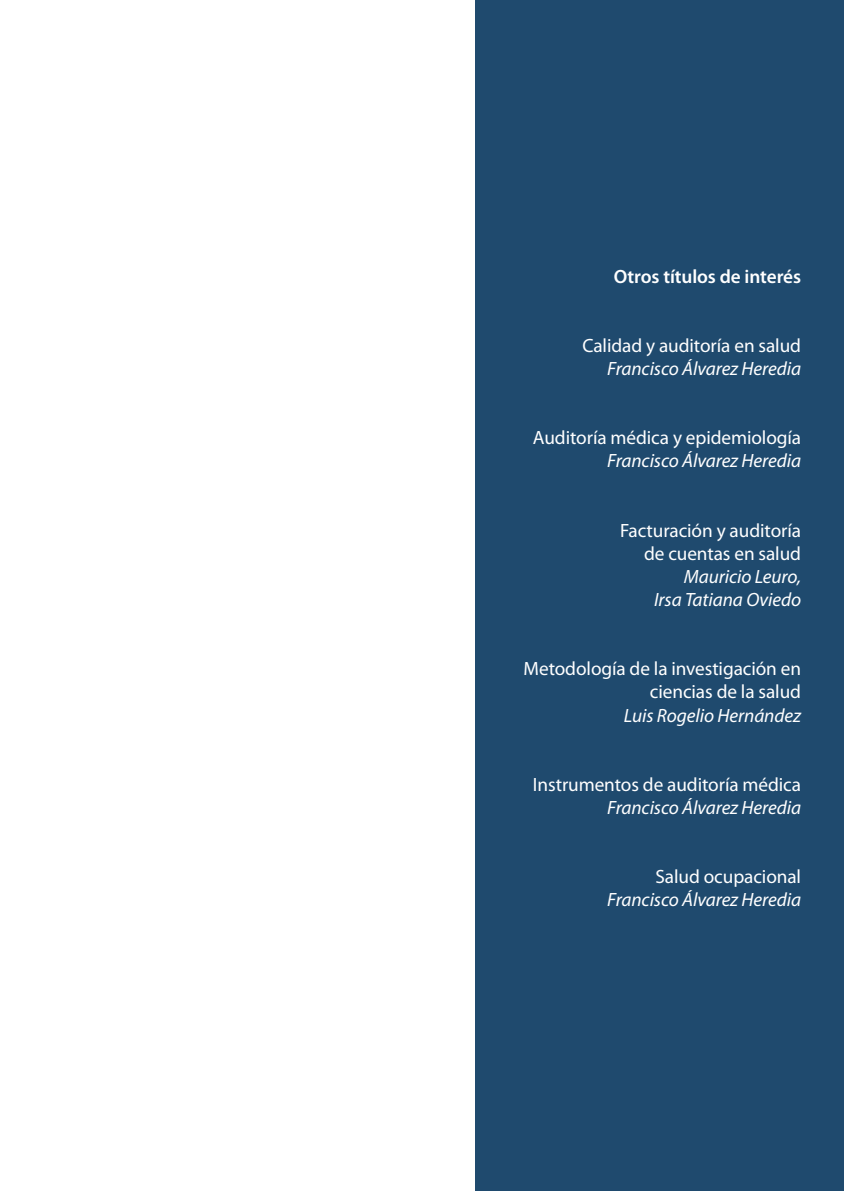
<style>
.page{position:relative;width:844px;height:1191px;background:#fff}
.page>*{position:absolute;margin:0;border:0;box-sizing:border-box;transform-origin:0 0}
.t1{font:19.25px/23.1px "Myriad Pro";letter-spacing:-.005em;color:#fff;text-align:right}
.t2{font:italic 19.25px/23.1px "Myriad Pro";letter-spacing:-.005em;color:#fff;text-align:right}
.t3{font:600 19.25px "Myriad Pro";letter-spacing:-.005em;color:#fff}
</style>
<div class="page">
<div style="left:475px;top:0;width:369px;height:1191px;background:#1f4a6e"></div>
<p class="t3" style="left:613px;top:264px;width:189px">Otros títulos de interés</p>
<p class="t1" style="left:582px;top:334px;width:220px">Calidad y auditoría en salud</p>
<p class="t2" style="left:607px;top:357px;width:195px">Francisco Álvarez Heredia</p>
<p class="t1" style="left:533px;top:426px;width:270px">Auditoría médica y epidemiología</p>
<p class="t2" style="left:607px;top:449px;width:195px">Francisco Álvarez Heredia</p>
<p class="t1" style="left:620px;top:518px;width:182px">Facturación y auditoría de cuentas en salud</p>
<p class="t2" style="left:654px;top:565px;width:148px">Mauricio Leuro,<br>Irsa Tatiana Oviedo</p>
<p class="t1" style="left:523px;top:657px;width:279px">Metodología de la investigación en ciencias de la salud</p>
<p class="t2" style="left:624px;top:703px;width:179px">Luis Rogelio Hernández</p>
<p class="t1" style="left:533px;top:772px;width:270px">Instrumentos de auditoría médica</p>
<p class="t2" style="left:607px;top:796px;width:195px">Francisco Álvarez Heredia</p>
<p class="t1" style="left:655px;top:865px;width:147px">Salud ocupacional</p>
<p class="t2" style="left:607px;top:888px;width:195px">Francisco Álvarez Heredia</p>
</div>
